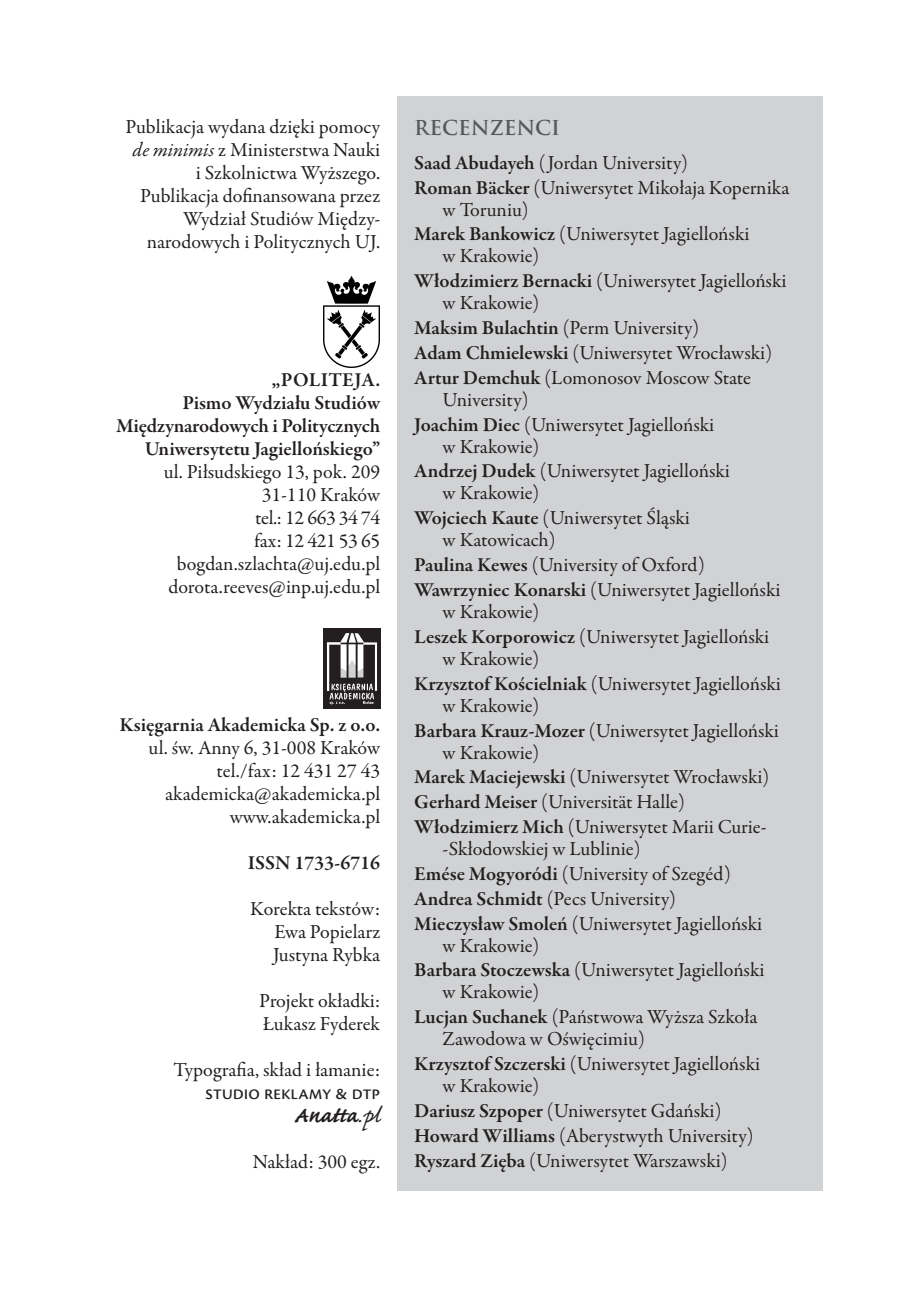
<style>
.page{position:relative;width:908px;height:1304px;background:#fff}
.page>*{position:absolute;margin:0;border:0;box-sizing:border-box;transform-origin:0 0}
.t1{font:700 28px "Caflisch Script Pro";color:#231f20}
.t2{font:20px/22px "Garamond Premr Pro";color:#231f20}
.t3{font:600 20px/23px "Garamond Premr Pro";color:#231f20;text-align:right}
.t4{font:20px/23px "Garamond Premr Pro";letter-spacing:-.02em;color:#231f20}
.t5{font:20px "Cronos Pro";letter-spacing:-.005em;color:#231f20}
.t6{font:700 20px "Trajan Pro";color:#57585a}
.s1{font-style:italic}
.s2{font-weight:400}
.s3{font-weight:600}
</style>
<div class="page">
<div style="left:397px;top:96px;width:425px;height:1095px;background:#d1d2d4"></div>
<img style="left:323px;top:276px;width:57px;height:91px">
<img style="left:323px;top:628px;width:57px;height:80px">
<p class="t2" style="left:125px;top:116px;width:256px;line-height:23px;text-align:right">Publikacja wydana dzięki pomocy <span class="s1">de minimis</span> z Ministerstwa Nauki i Szkolnictwa Wyższego.</p>
<p class="t2" style="left:140px;top:185px;width:241px;line-height:23px;text-align:right">Publikacja dofinansowana przez<br>Wydział Studiów Między&shy;narodowych i Politycznych UJ.</p>
<p class="t3" style="left:271px;top:369px;width:34px">„Politeja</p>
<p class="t3" style="left:116px;top:369px;width:265px">.<br>Pismo Wydziału Studiów<br>Międzynarodowych i Politycznych<br>Uniwersytetu Jagiellońskiego”</p>
<p class="t2" style="left:164px;top:461px;width:218px;line-height:23px;text-align:right">ul. Piłsudskiego 13, pok. 209<br>31-110 Kraków</p>
<p class="t4" style="left:254px;top:507px;width:127px">tel.: 12 663 34 74 fax: 12 421 53 65</p>
<p class="t2" style="left:168px;top:553px;width:213px;line-height:23px;text-align:center">bogdan.szlachta@uj.edu.pl dorota.reeves@inp.uj.edu.pl</p>
<p class="t3" style="left:119px;top:714px;width:262px">Księgarnia Akademicka Sp. z o.o.</p>
<p class="t2" style="left:148px;top:737px;width:233px">ul. św. Anny 6, 31-008 Kraków</p>
<p class="t2" style="left:216px;top:760px;width:165px">tel./fax: 12 431 27 43</p>
<p class="t2" style="left:165px;top:783px;width:216px">akademicka@akademicka.pl</p>
<p class="t2" style="left:230px;top:806px;width:152px">www.akademicka.pl</p>
<p class="t3" style="left:247px;top:852px;width:134px">ISSN 1733-6716</p>
<p class="t2" style="left:250px;top:898px;width:131px">Korekta tekstów:</p>
<p class="t2" style="left:274px;top:921px;width:107px">Ewa Popielarz</p>
<p class="t2" style="left:273px;top:944px;width:109px">Justyna Rybka</p>
<p class="t2" style="left:259px;top:990px;width:122px;line-height:23px">Projekt okładki:<br>Łukasz Fyderek</p>
<p class="t2" style="left:173px;top:1059px;width:208px">Typografia, skład i łamanie:</p>
<p class="t5" style="left:205px;top:1081px;width:176px">studio reklamy &amp; dtp</p>
<p class="t1" style="left:294px;top:1101px;width:88px">anatta<span class="s2">.pl</span></p>
<p class="t2" style="left:253px;top:1151px;width:129px">Nakład: 300 egz.</p>
<p class="t6" style="left:414px;top:116px;width:147px">RECENZENCI</p>
<p class="t2" style="left:414px;top:152px;width:275px"><span class="s3">Saad Abudayeh</span> ( Jordan University)</p>
<p class="t2" style="left:442px;top:177px;width:348px;text-indent:-28px"><span class="s3">Roman Bäcker</span> (Uniwersytet Mikołaja Kopernika w Toruniu)</p>
<p class="t2" style="left:442px;top:224px;width:308px;text-indent:-28px"><span class="s3">Marek Bankowicz</span> (Uniwersytet Jagielloński w Krakowie)</p>
<p class="t2" style="left:442px;top:270px;width:345px;text-indent:-28px"><span class="s3">Włodzimierz Bernacki</span> (Uniwersytet Jagielloński w Krakowie)</p>
<p class="t2" style="left:414px;top:317px;width:286px"><span class="s3">Maksim Bulachtin</span> (Perm University)</p>
<p class="t2" style="left:414px;top:342px;width:359px"><span class="s3">Adam Chmielewski</span> (Uniwersytet Wrocławski)</p>
<p class="t2" style="left:442px;top:367px;width:310px;text-indent:-28px"><span class="s3">Artur Demchuk</span> (Lomonosov Moscow State<br>University)</p>
<p class="t2" style="left:442px;top:414px;width:273px;text-indent:-28px"><span class="s3">Joachim Diec</span> (Uniwersytet Jagielloński w Krakowie)</p>
<p class="t2" style="left:442px;top:461px;width:288px;text-indent:-28px"><span class="s3">Andrzej Dudek</span> (Uniwersytet Jagielloński w Krakowie)</p>
<p class="t2" style="left:442px;top:507px;width:248px;text-indent:-28px"><span class="s3">Wojciech Kaute</span> (Uniwersytet Śląski w Katowicach)</p>
<p class="t2" style="left:414px;top:554px;width:292px"><span class="s3">Paulina Kewes</span> (University of Oxford)</p>
<p class="t2" style="left:442px;top:579px;width:339px;text-indent:-28px"><span class="s3">Wawrzyniec Konarski</span> (Uniwersytet Jagielloński w Krakowie)</p>
<p class="t2" style="left:442px;top:626px;width:328px;text-indent:-28px"><span class="s3">Leszek Korporowicz</span> (Uniwersytet Jagielloński w Krakowie)</p>
<p class="t2" style="left:442px;top:673px;width:339px;text-indent:-28px"><span class="s3">Krzysztof Kościelniak</span> (Uniwersytet Jagielloński w Krakowie)</p>
<p class="t2" style="left:442px;top:720px;width:338px;text-indent:-28px"><span class="s3">Barbara Krauz-Mozer</span> (Uniwersytet Jagielloński w Krakowie)</p>
<p class="t2" style="left:414px;top:766px;width:356px"><span class="s3">Marek Maciejewski</span> (Uniwersytet Wrocławski)</p>
<p class="t2" style="left:414px;top:791px;width:272px"><span class="s3">Gerhard Meiser</span> (Universität Halle)</p>
<p class="t2" style="left:442px;top:816px;width:325px;text-indent:-28px"><span class="s3">Włodzimierz Mich</span> (Uniwersytet Marii Curie--Skłodowskiej w Lublinie)</p>
<p class="t2" style="left:414px;top:863px;width:318px"><span class="s3">Emése Mogyoródi</span> (University of Szegéd)</p>
<p class="t2" style="left:414px;top:888px;width:263px"><span class="s3">Andrea Schmidt</span> (Pecs University)</p>
<p class="t2" style="left:442px;top:913px;width:321px;text-indent:-28px"><span class="s3">Mieczysław Smoleń</span> (Uniwersytet Jagielloński w Krakowie)</p>
<p class="t2" style="left:442px;top:959px;width:323px;text-indent:-28px"><span class="s3">Barbara Stoczewska</span> (Uniwersytet Jagielloński w Krakowie)</p>
<p class="t2" style="left:442px;top:1006px;width:316px;text-indent:-28px"><span class="s3">Lucjan Suchanek</span> (Państwowa Wyższa Szkoła<br>Zawodowa w Oświęcimiu)</p>
<p class="t2" style="left:442px;top:1053px;width:319px;text-indent:-28px"><span class="s3">Krzysztof Szczerski</span> (Uniwersytet Jagielloński w Krakowie)</p>
<p class="t2" style="left:414px;top:1100px;width:308px"><span class="s3">Dariusz Szpoper</span> (Uniwersytet Gdański)</p>
<p class="t2" style="left:414px;top:1125px;width:340px"><span class="s3">Howard Williams</span> (Aberystwyth University)</p>
<p class="t2" style="left:414px;top:1150px;width:315px"><span class="s3">Ryszard Zięba</span> (Uniwersytet Warszawski)</p>
</div>
